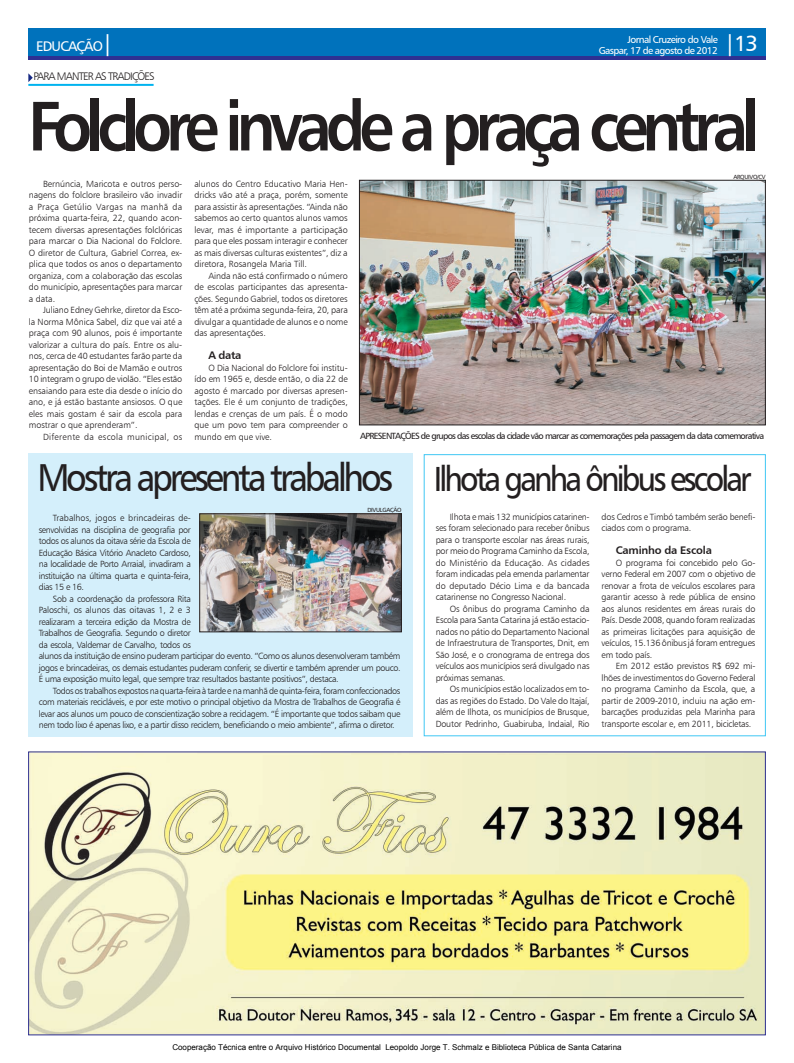
<style>
.page{position:relative;width:794px;height:1063px;background:#fff}
.page>*{position:absolute;margin:0;border:0;box-sizing:border-box;transform-origin:0 0}
.t1{font:70px "Humanist 777 BT Bold B";letter-spacing:-.1em;color:#231f20;scale:.9 1}
.t2{font:39px "Humanist 777 BT Roman B";letter-spacing:-.09em;color:#231f20;scale:.9 1}
.t3{font:14px "Humanist 777 BT Roman B";letter-spacing:-.06em;color:#fff}
.t4{font:11px "Humanist 777 BT Light B";letter-spacing:-.08em;color:#231f20}
.t5{font:11px "Humanist 777 BT Bold B";letter-spacing:-.02em;color:#231f20}
.t6{font:10px/11px "Humanist 777 BT Roman B";letter-spacing:-.06em;color:#fff}
.t7{font:9px/11.5px "Humanist 777 BT Light B";letter-spacing:-.02em;color:#231f20;text-align:justify}
.t8{font:9px/11.5px "Humanist 777 BT Light B";letter-spacing:-.04em;color:#231f20}
.t9{font:9px "Humanist 777 BT Roman B";letter-spacing:-.08em;color:#231f20}
.t10{font:9px "Humanist 777 BT Light B";letter-spacing:.025em;color:#231f20}
.t11{font:8px "Arial";color:#000}
.t12{font:6px "Humanist 777 BT Roman B";letter-spacing:-.05em;color:#231f20}
.s1{font-size:22px}
.s2{font-size:35px}
</style>
<div class="page">
<div style="left:28px;top:454px;width:385px;height:283px;background:#d4effb"></div>
<div style="left:28px;top:28px;width:737px;height:29px;background:#0072bc"></div>
<hr style="left:28px;top:57px;width:737px;height:3px;background:#2e3092">
<div style="left:424px;top:454px;width:341px;height:282px;background:#fff;border:1px solid #40c7f4"></div>
<hr style="left:28px;top:84px;width:126px;height:2px;background:#00b3ef">
<svg style="left:28px;top:73px;width:5px;height:9px"></svg>
<img style="left:361px;top:182px;width:402px;height:241px">
<div style="left:359px;top:180px;width:406px;height:245px;border:1px solid #231f20"></div>
<img style="left:201px;top:516px;width:198px;height:114px">
<div style="left:199px;top:514px;width:202px;height:118px;border:1px solid #231f20"></div>
<img style="left:30px;top:754px;width:733px;height:279px">
<h3 class="t3" style="left:36px;top:37px;width:78px">EDUCAÇÃO<span class="s1">|</span></h3>
<p class="t6" style="left:599px;top:34px;width:161px;text-indent:29px">Jornal Cruzeiro do Vale<br>Gaspar, 17 de agosto de 2012 <sup>|13</sup></p>
<p class="t4" style="left:34px;top:70px;width:123px">PARA MANTER AS TRADIÇÕES</p>
<h1 class="t1" style="left:28px;top:82px;width:813px">Folclore invade a praça central</h1>
<p class="t7" style="left:29px;top:178px;width:155px;text-indent:14px">Bernúncia, Maricota e outros perso&shy;nagens do folclore brasileiro vão invadir a Praça Getúlio Vargas na manhã da próxima quarta-feira, 22, quando acon&shy;tecem diversas apresentações folclóricas para marcar o Dia Nacional do Folclore.<br>O diretor de Cultura, Gabriel Correa, ex&shy;plica que todos os anos o departamento organiza, com a colaboração das escolas do município, apresentações para marcar a data.</p>
<p class="t7" style="left:29px;top:304px;width:155px;text-indent:14px">Juliano Edney Gehrke, diretor da Esco&shy;la Norma Mônica Sabel, diz que vai até a praça com 90 alunos, pois é importante valorizar a cultura do país. Entre os alu&shy;nos, cerca de 40 estudantes farão parte da apresentação do Boi de Mamão e outros 10 integram o grupo de violão. “Eles estão ensaiando para este dia desde o início do ano, e já estão bastante ansiosos. O que eles mais gostam é sair da escola para mostrar o que aprenderam”.</p>
<p class="t10" style="left:43px;top:431px;width:141px">Diferente da escola municipal, os</p>
<p class="t12" style="left:733px;top:173px;width:30px">arqu ivo/cv</p>
<p class="t7" style="left:194px;top:178px;width:155px">alunos do Centro Educativo Maria Hen&shy;dricks vão até a praça, porém, somente para assistir às apresentações. “Ainda não sabemos ao certo quantos alunos vamos levar, mas é importante a participação para que eles possam interagir e conhecer as mais diversas culturas existentes”, diz a diretora, Rosangela Maria Till.</p>
<p class="t7" style="left:194px;top:270px;width:155px;text-indent:14px">Ainda não está confirmado o número de escolas participantes das apresenta&shy;ções. Segundo Gabriel, todos os diretores têm até a próxima segunda-feira, 20, para divulgar a quantidade de alunos e o nome das apresentações.</p>
<p class="t5" style="left:208px;top:349px;width:34px">A data</p>
<p class="t7" style="left:194px;top:362px;width:155px;text-indent:14px">O Dia Nacional do Folclore foi institu&shy;ído em 1965 e, desde então, o dia 22 de agosto é marcado por diversas apresen&shy;tações. Ele é um conjunto de tradições, lendas e crenças de um país. É o modo que um povo tem para compreender o mundo em que vive.</p>
<p class="t9" style="left:360px;top:430px;width:405px">APRESENTAÇÕES de grupos das escolas da cidade vão marcar as comemorações pela passagem da data comemorativa</p>
<h2 class="t2" style="left:37px;top:453px;width:795px">Mostra apresenta trabalhos <span class="s2">I lhota ganha ônibus escolar</span></h2>
<p class="t12" style="left:367px;top:506px;width:35px">DIVULGAÇÃO</p>
<p class="t7" style="left:39px;top:512px;width:154px;text-indent:14px">Trabalhos, jogos e brincadeiras de&shy;senvolvidas na disciplina de geografia por todos os alunos da oitava série da Escola de Educação Básica Vitório Anacleto Cardoso, na localidade de Porto Arraial, invadiram a instituição na última quarta e quinta-feira, dias 15 e 16.</p>
<p class="t8" style="left:39px;top:593px;width:363px;text-indent:14px">Sob a coordenação da professora Rita<br>Paloschi, os alunos das oitavas 1, 2 e 3<br>realizaram a terceira edição da Mostra de<br>Trabalhos de Geografia. Segundo o diretor<br>da escola, Valdemar de Carvalho, todos os<br>alunos da instituição de ensino puderam participar do evento. “Como os alunos desenvolveram também jogos e brincadeiras, os demais estudantes puderam conferir, se divertir e também aprender um pouco.<br>É uma exposição muito legal, que sempre traz resultados bastante positivos”, destaca.</p>
<p class="t7" style="left:39px;top:685px;width:363px;text-indent:14px">Todos os trabalhos expostos na quarta-feira à tarde e na manhã de quinta-feira, foram confeccionados com materiais recicláveis, e por este motivo o principal objetivo da Mostra de Trabalhos de Geografia é levar aos alunos um pouco de conscientização sobre a reciclagem. “É importante que todos saibam que nem todo lixo é apenas lixo, e a partir disso reciclem, beneficiando o meio ambiente”, afirma o diretor.</p>
<p class="t7" style="left:436px;top:511px;width:155px;text-indent:14px">Ilhota e mais 132 municípios catarinen&shy;ses foram selecionado para receber ônibus para o transporte escolar nas áreas rurais, por meio do Programa Caminho da Escola, do Ministério da Educação. As cidades foram indicadas pela emenda parlamentar do deputado Décio Lima e da bancada catarinense no Congresso Nacional.</p>
<p class="t7" style="left:436px;top:603px;width:155px;text-indent:14px">Os ônibus do programa Caminho da Escola para Santa Catarina já estão estacio&shy;nados no pátio do Departamento Nacional de Infraestrutura de Transportes, Dnit, em São José, e o cronograma de entrega dos veículos aos municípios será divulgado nas próximas semanas.</p>
<p class="t7" style="left:436px;top:683px;width:155px;text-indent:14px">Os municípios estão localizados em to&shy;das as regiões do Estado. Do Vale do Itajaí, além de Ilhota, os municípios de Brusque, Doutor Pedrinho, Guabiruba, Indaial, Rio</p>
<p class="t7" style="left:601px;top:511px;width:155px">dos Cedros e Timbó também serão benefi&shy;ciados com o programa.</p>
<p class="t5" style="left:616px;top:543px;width:98px">Caminho da Escola</p>
<p class="t7" style="left:601px;top:557px;width:155px;text-indent:14px">O programa foi concebido pelo Go&shy;verno Federal em 2007 com o objetivo de renovar a frota de veículos escolares para garantir acesso à rede pública de ensino aos alunos residentes em áreas rurais do País. Desde 2008, quando foram realizadas as primeiras licitações para aquisição de veículos, 15.136 ônibus já foram entregues em todo país.</p>
<p class="t7" style="left:601px;top:660px;width:155px;text-indent:14px">Em 2012 estão previstos R$ 692 mi&shy;lhões de investimentos do Governo Federal no programa Caminho da Escola, que, a partir de 2009-2010, incluiu na ação em&shy;barcações produzidas pela Marinha para transporte escolar e, em 2011, bicicletas.</p>
<p class="t11" style="left:172px;top:1042px;width:451px">Cooperação Técnica entre o Arquivo Histórico Documental Leopoldo Jorge T. Schmalz e Biblioteca Pública de Santa Catarina</p>
</div>
